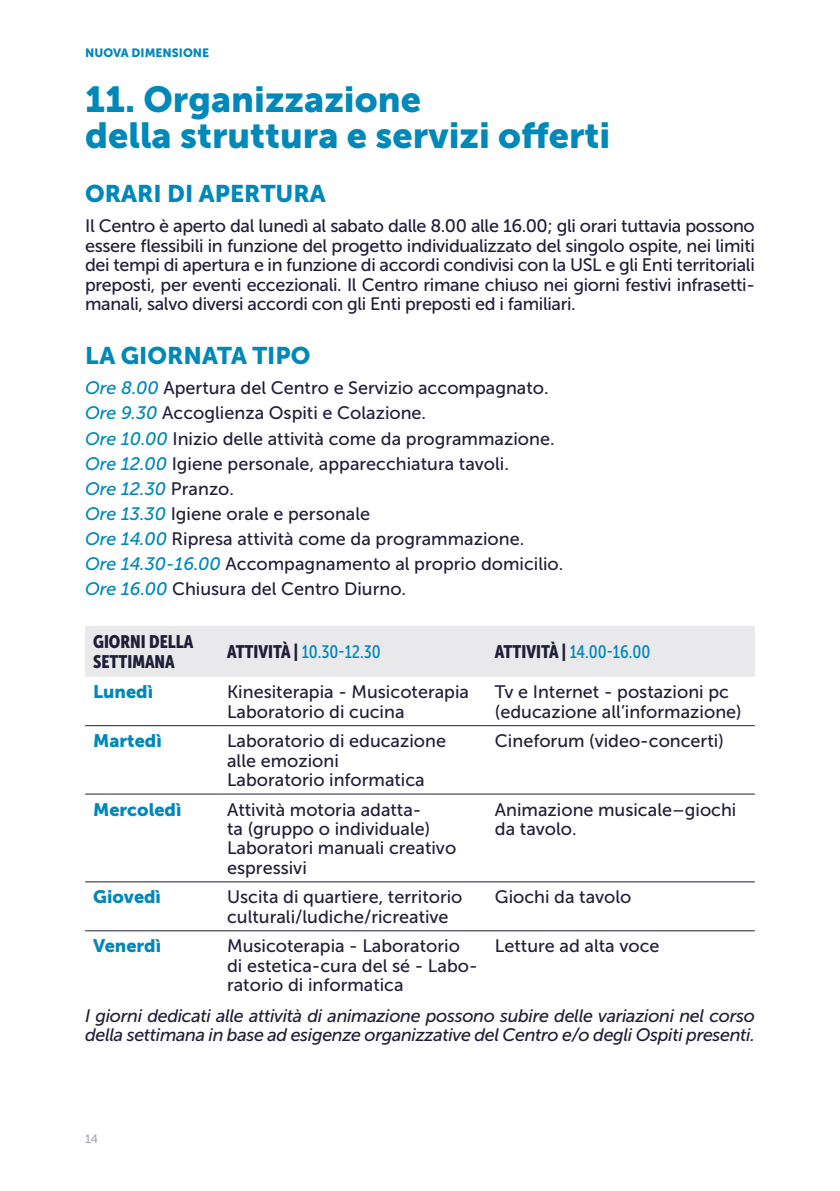
<style>
.page{position:relative;width:840px;height:1191px;background:#fff}
.page>*{position:absolute;margin:0;border:0;box-sizing:border-box;transform-origin:0 0}
.t1{font:36px/36px "Museo Sans 900";color:#0088b8}
.t2{font:24px "Museo Sans 900";color:#0088b8}
.t3{font:18px/19.4px "Museo Sans 500";color:#211f38}
.t4{font:italic 18px/19.4px "Museo Sans 500";letter-spacing:-.02em;color:#211f38}
.t5{font:18px "Museo Sans Cond 500";color:#0088b8}
.t6{font:18px "Museo Sans 900";color:#0088b8}
.t7{font:18px/19.4px "Museo Sans Cond 900";color:#211f38}
.t8{font:12px "Museo Sans 900";color:#0088b8}
.t9{font:12px "Museo Sans 500";color:#a6a5af}
.s1{font-style:italic;color:#0088b8}
.s2{font-family:"Museo Sans Cond 900";color:#211f38}
</style>
<div class="page">
<div style="left:85px;top:626px;width:669px;height:50px;background:#e9e9eb"></div>
<hr style="left:85px;top:725px;width:134px;height:1px;background:#211f38">
<hr style="left:219px;top:725px;width:267px;height:1px;background:#211f38">
<hr style="left:486px;top:725px;width:268px;height:1px;background:#211f38">
<hr style="left:85px;top:793px;width:134px;height:1px;background:#211f38">
<hr style="left:219px;top:793px;width:267px;height:1px;background:#211f38">
<hr style="left:486px;top:793px;width:268px;height:1px;background:#211f38">
<hr style="left:85px;top:881px;width:134px;height:1px;background:#211f38">
<hr style="left:219px;top:881px;width:267px;height:1px;background:#211f38">
<hr style="left:486px;top:881px;width:268px;height:1px;background:#211f38">
<hr style="left:85px;top:930px;width:134px;height:1px;background:#211f38">
<hr style="left:219px;top:930px;width:267px;height:1px;background:#211f38">
<hr style="left:486px;top:930px;width:268px;height:1px;background:#211f38">
<p class="t8" style="left:85px;top:46px;width:125px">NUOVA DIMENSIONE</p>
<h1 class="t1" style="left:85px;top:81px;width:526px">11. Organizzazione<br>della struttura e servizi offerti</h1>
<h2 class="t2" style="left:85px;top:179px;width:242px">ORARI DI APERTURA</h2>
<p class="t3" style="left:85px;top:216px;width:671px;text-align:justify">Il Centro è aperto dal lunedì al sabato dalle 8.00 alle 16.00; gli orari tuttavia possono essere flessibili in funzione del progetto individualizzato del singolo ospite, nei limiti dei tempi di apertura e in funzione di accordi condivisi con la USL e gli Enti territoriali preposti, per eventi eccezionali. Il Centro rimane chiuso nei giorni festivi infrasetti&shy;manali, salvo diversi accordi con gli Enti preposti ed i familiari.</p>
<h2 class="t2" style="left:85px;top:341px;width:226px">LA GIORNATA TIPO</h2>
<p class="t3" style="left:85px;top:376px;width:479px;line-height:25px"><span class="s1">Ore 8.00</span> Apertura del Centro e Servizio accompagnato.<br><span class="s1">Ore 9.30</span> Accoglienza Ospiti e Colazione.<br><span class="s1">Ore 10.00</span> Inizio delle attività come da programmazione.<br><span class="s1">Ore 12.00</span> Igiene personale, apparecchiatura tavoli.<br><span class="s1">Ore 12.30</span> Pranzo.<br><span class="s1">Ore 13.30</span> Igiene orale e personale<br><span class="s1">Ore 14.00</span> Ripresa attività come da programmazione.<br><span class="s1">Ore 14.30-16.00</span> Accompagnamento al proprio domicilio.<br><span class="s1">Ore 16.00</span> Chiusura del Centro Diurno.</p>
<p class="t7" style="left:93px;top:632px;width:102px">GIORNI DELLA<br>SETTIMANA</p>
<p class="t5" style="left:227px;top:642px;width:155px"><span class="s2">ATTIVITÀ |</span> 10.30-12.30</p>
<p class="t5" style="left:494px;top:642px;width:157px"><span class="s2">ATTIVITÀ |</span> 14.00-16.00</p>
<p class="t6" style="left:93px;top:681px;width:61px">Lunedì</p>
<p class="t3" style="left:227px;top:682px;width:243px">Kinesiterapia - Musicoterapia<br>Laboratorio di cucina</p>
<p class="t3" style="left:494px;top:682px;width:248px">Tv e Internet - postazioni pc (educazione all’informazione)</p>
<p class="t6" style="left:93px;top:730px;width:70px">Martedì</p>
<p class="t3" style="left:227px;top:731px;width:220px">Laboratorio di educazione alle emozioni<br>Laboratorio informatica</p>
<p class="t3" style="left:494px;top:731px;width:230px">Cineforum (video-concerti)</p>
<p class="t6" style="left:93px;top:799px;width:90px">Mercoledì</p>
<p class="t3" style="left:227px;top:799px;width:230px">Attività motoria adatta-<br>ta (gruppo o individuale)<br>Laboratori manuali creativo espressivi</p>
<p class="t3" style="left:494px;top:799px;width:243px">Animazione musicale–giochi da tavolo.</p>
<p class="t6" style="left:93px;top:887px;width:69px">Giovedì</p>
<p class="t3" style="left:227px;top:887px;width:237px">Uscita di quartiere, territorio culturali/ludiche/ricreative</p>
<p class="t3" style="left:494px;top:887px;width:138px">Giochi da tavolo</p>
<p class="t6" style="left:93px;top:935px;width:70px">Venerdì</p>
<p class="t3" style="left:227px;top:936px;width:252px">Musicoterapia - Laboratorio di estetica-cura del sé - Labo&shy;ratorio di informatica</p>
<p class="t3" style="left:494px;top:936px;width:166px">Letture ad alta voce</p>
<p class="t4" style="left:85px;top:1006px;width:671px">I giorni dedicati alle attività di animazione possono subire delle variazioni nel corso della settimana in base ad esigenze organizzative del Centro e/o degli Ospiti presenti.</p>
<p class="t9" style="left:85px;top:1132px;width:14px">14</p>
</div>
